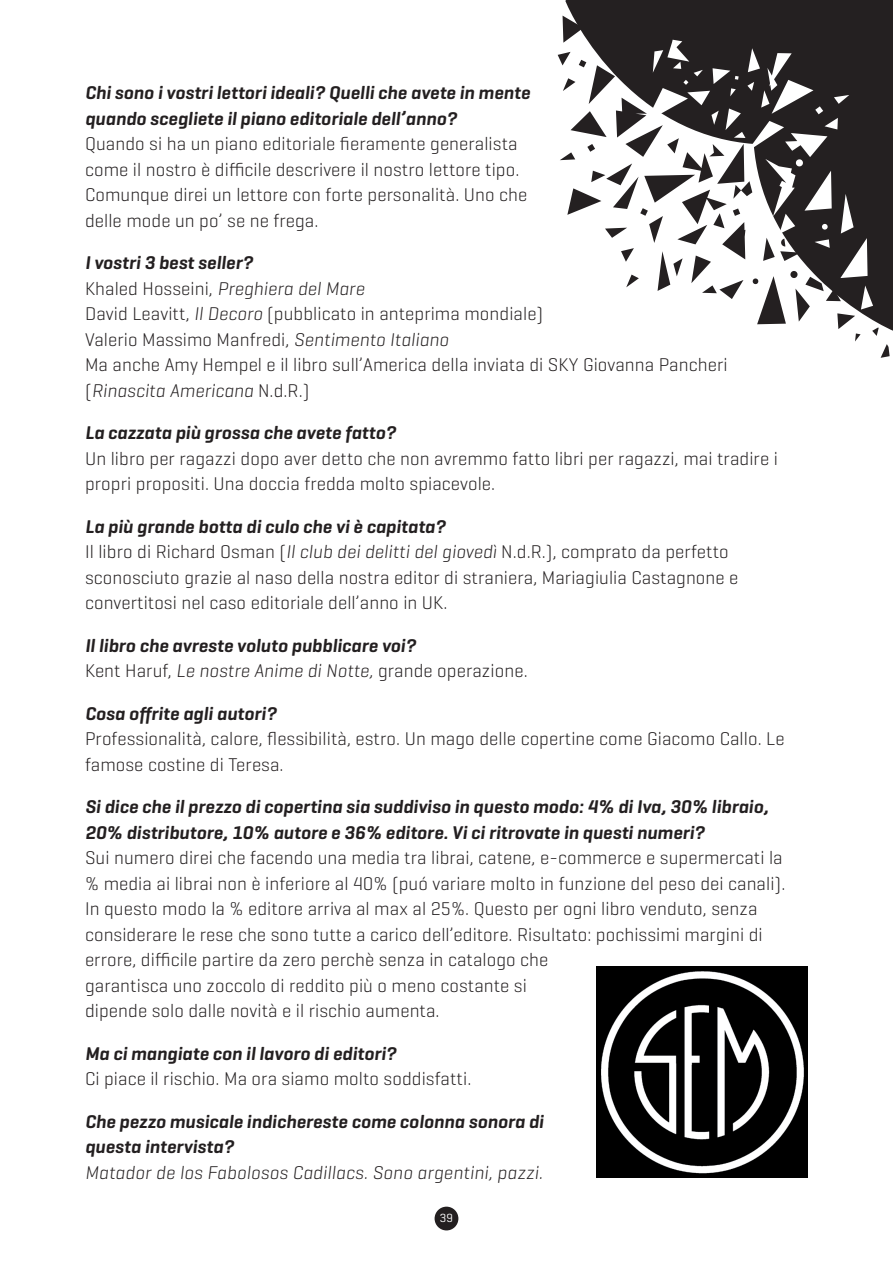
<style>
.page{position:relative;width:893px;height:1263px;background:#fff}
.page>*{position:absolute;margin:0;border:0;box-sizing:border-box;transform-origin:0 0}
.t1{font:300 18.75px/25.5px "Geogrotesque";letter-spacing:.005em;color:#231f20}
.t2{font:italic 600 18.75px/25.5px "Geogrotesque";letter-spacing:.005em;color:#231f20}
.t3{font:italic 300 18.75px "Geogrotesque";letter-spacing:.01em;color:#231f20}
.t4{font:12px "Geogrotesque";color:#fff}
.s1{font-weight:600;font-style:italic}
.s2{font-style:italic}
.s3{font-weight:300;font-style:normal}
.s4{font-weight:300}
</style>
<div class="page">
<div style="left:435px;top:1206px;width:23px;height:24px;background:#231f20;border-radius:50%"></div>
<div style="left:565px;top:0;width:328px;height:331px;background:#242021"></div>
<svg style="left:558px;top:16px;width:332px;height:342px"></svg>
<img style="left:596px;top:966px;width:212px;height:212px">
<p class="t2" style="left:85px;top:80px;width:446px">Chi sono i vostri lettori ideali? Quelli che avete in mente quando scegliete il piano editoriale dell’anno?</p>
<p class="t1" style="left:85px;top:130px;width:444px">Quando si ha un piano editoriale fieramente generalista come il nostro è difficile descrivere il nostro lettore tipo.<br>Comunque direi un lettore con forte personalità. Uno che delle mode un po’ se ne frega.</p>
<p class="t1" style="left:85px;top:249px;width:644px"><span class="s1">I vostri 3 best seller?<br></span>Khaled Hosseini, <span class="s2">Preghiera del Mare<br></span>David Leavitt, <span class="s2">Il Decoro</span> (pubblicato in anteprima mondiale)<br>Valerio Massimo Manfredi, <span class="s2">Sentimento Italiano<br></span>Ma anche Amy Hempel e il libro sull’America della inviata di SKY Giovanna Pancheri (<span class="s2">Rinascita Americana</span> N.d.R.)</p>
<p class="t2" style="left:85px;top:420px;width:313px">La cazzata più grossa che avete fatto?</p>
<p class="t1" style="left:85px;top:445px;width:694px">Un libro per ragazzi dopo aver detto che non avremmo fatto libri per ragazzi, mai tradire i propri propositi. Una doccia fredda molto spiacevole.</p>
<p class="t1" style="left:85px;top:513px;width:655px"><span class="s1">La più grande botta di culo che vi è capitata?<br></span>Il libro di Richard Osman (<span class="s2">Il club dei delitti del giovedì</span> N.d.R.), comprato da perfetto sconosciuto grazie al naso della nostra editor di straniera, Mariagiulia Castagnone e convertitosi nel caso editoriale dell’anno in UK.</p>
<p class="t2" style="left:85px;top:632px;width:444px">Il libro che avreste voluto pubblicare voi?<br><span class="s3">Kent Haruf,</span> <span class="s4">Le nostre Anime di Notte,</span> <span class="s3">grande operazione.</span></p>
<p class="t2" style="left:85px;top:700px;width:193px">Cosa offrite agli autori?</p>
<p class="t1" style="left:85px;top:725px;width:701px">Professionalità, calore, flessibilità, estro. Un mago delle copertine come Giacomo Callo. Le famose costine di Teresa.</p>
<p class="t2" style="left:85px;top:794px;width:685px">Si dice che il prezzo di copertina sia suddiviso in questo modo: 4% di Iva, 30% libraio,<br>20% distributore, 10% autore e 36% editore. Vi ci ritrovate in questi numeri?</p>
<p class="t1" style="left:85px;top:844px;width:702px">Sui numero direi che facendo una media tra librai, catene, e-commerce e supermercati la % media ai librai non è inferiore al 40% (puó variare molto in funzione del peso dei canali).<br>In questo modo la % editore arriva al max al 25%. Questo per ogni libro venduto, senza considerare le rese che sono tutte a carico dell’editore. Risultato: pochissimi margini di errore, difficile partire da zero perchè senza in catalogo che<br>garantisca uno zoccolo di reddito più o meno costante si<br>dipende solo dalle novità e il rischio aumenta.</p>
<p class="t2" style="left:85px;top:1040px;width:313px">Ma ci mangiate con il lavoro di editori?</p>
<p class="t1" style="left:85px;top:1065px;width:388px">Ci piace il rischio. Ma ora siamo molto soddisfatti.</p>
<p class="t2" style="left:85px;top:1108px;width:460px">Che pezzo musicale indichereste come colonna sonora di questa intervista?</p>
<p class="t3" style="left:85px;top:1161px;width:459px">Matador de los Fabolosos Cadillacs. Sono argentini, pazzi.</p>
<p class="t4" style="left:440px;top:1211px;width:15px">39</p>
</div>
